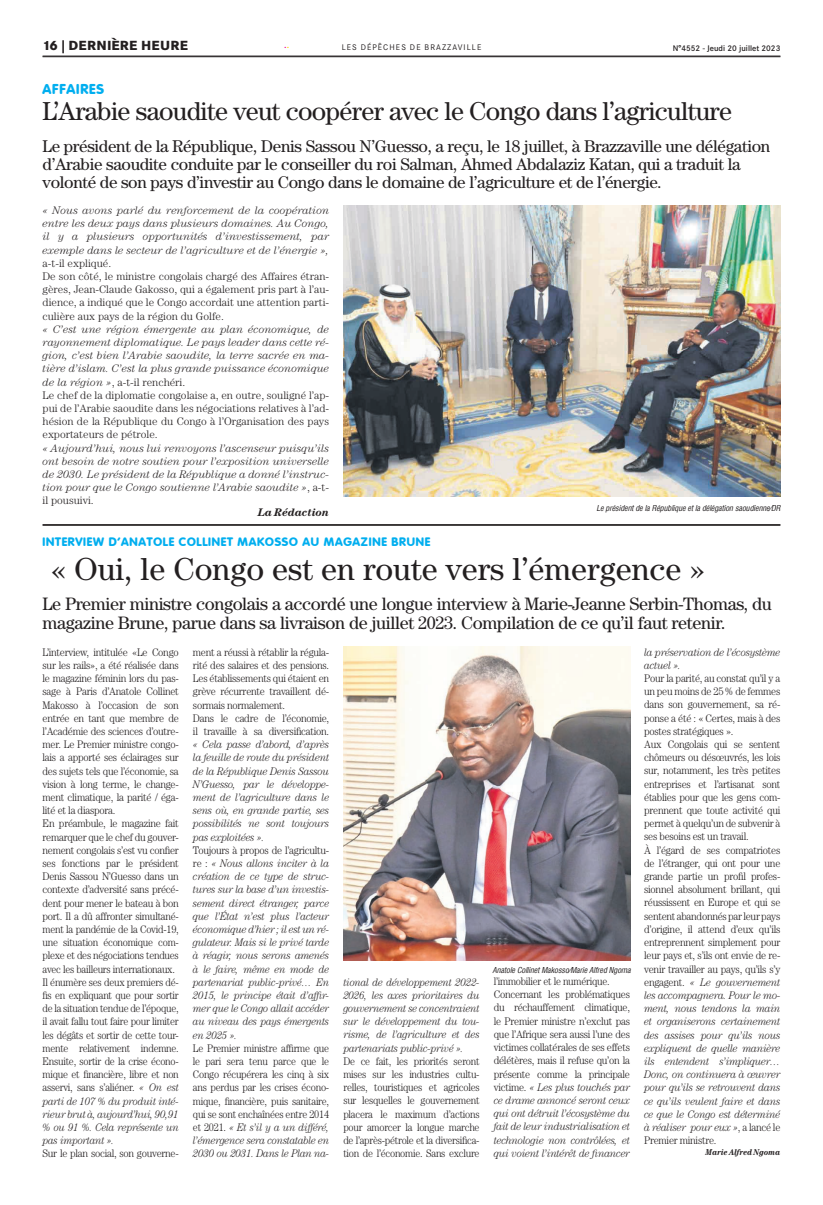
<style>
.page{position:relative;width:823px;height:1205px;background:#fff}
.page>*{position:absolute;margin:0;border:0;box-sizing:border-box;transform-origin:0 0}
.t1{font:32px "Century";color:#231f20}
.t2{font:26px "Century";letter-spacing:-.025em;color:#231f20}
.t3{font:18px/19px "Century";letter-spacing:-.02em;color:#231f20}
.t4{font:17px/18px "Century";letter-spacing:-.02em;color:#231f20}
.t5{font:800 14px "Corporate Rounded";letter-spacing:.06em;color:#00aeef}
.t6{font:800 13px "Corporate SBQ";letter-spacing:.02em;color:#231f20}
.t7{font:800 12px "Corporate Rounded";letter-spacing:.06em;color:#00aeef}
.t8{font:300 11px/13.2px "Century";letter-spacing:-.025em;color:#231f20;scale:.92 1}
.t9{font:300 11px/13.2px "Century";letter-spacing:-.025em;color:#231f20;text-align:justify;scale:.9 1}
.t10{font:italic 300 11px/13.2px "Century";color:#231f20;text-align:justify}
.t11{font:italic 300 11px/13.2px "Century";color:#231f20;text-align:justify;scale:.92 1}
.t12{font:300 11px/13.2px "Century";color:#231f20}
.t13{font:italic 300 11px/13.2px "Century";color:#231f20;text-align:justify;scale:.9 1}
.t14{font:italic 300 11px/13.2px "Century";letter-spacing:-.025em;color:#231f20;scale:.92 1}
.t15{font:italic 700 11px "Century";color:#231f20}
.t16{font:11px "Century";color:#ed028c}
.t17{font:italic 700 8.5px "Century";color:#231f20;scale:.9 1}
.t18{font:italic 8px "Corporate Condensed";color:#231f20}
.t19{font:500 8px "Corporate SBQ";color:#231f20}
.t20{font:8px "Corporate SBQ";letter-spacing:.135em;color:#231f20}
.s1{color:#ffd500}
.s2{font-style:normal}
.s3{font-style:italic}
</style>
<div class="page">
<hr style="left:43px;top:56px;width:737px;height:1px;background:#231f20">
<img style="left:343px;top:205px;width:437px;height:291px">
<hr style="left:43px;top:524px;width:737px;height:1px;background:#231f20">
<hr style="left:43px;top:525px;width:737px;height:1px;background:#231f20">
<img style="left:343px;top:647px;width:286px;height:314px">
<p class="t6" style="left:43px;top:38px;width:147px">16 | DERNIÈRE HEURE</p>
<p class="t20" style="left:341px;top:43px;width:141px">LES DÉPÊCHES DE BRAZZAVILLE</p>
<p class="t19" style="left:672px;top:43px;width:109px">N°4552 - Jeudi 20 juillet 2023</p>
<p class="t16" style="left:284px;top:38px;width:7px">.<span class="s1">.</span></p>
<p class="t5" style="left:43px;top:81px;width:63px">AFFAIRES</p>
<h2 class="t2" style="left:43px;top:96px;width:690px">L’Arabie saoudite veut coopérer avec le Congo dans l’agriculture</h2>
<p class="t4" style="left:43px;top:137px;width:728px">Le président de la République, Denis Sassou N’Guesso, a reçu, le 18 juillet, à Brazzaville une délégation d’Arabie saoudite conduite par le conseiller du roi Salman, Ahmed Abdalaziz Katan, qui a traduit la volonté de son pays d’investir au Congo dans le domaine de l’agriculture et de l’énergie.</p>
<p class="t10" style="left:43px;top:204px;width:288px">« Nous avons parlé du renforcement de la coopération entre les deux pays dans plusieurs domaines. Au Congo, il y a plusieurs opportunités d’investissement, par exemple dans le secteur de l’agriculture et de l’énergie »,</p>
<p class="t12" style="left:43px;top:256px;width:288px">a-t-il expliqué.<br>De son côté, le ministre congolais chargé des Affaires étran&shy;gères, Jean-Claude Gakosso, qui a également pris part à l’au&shy;dience, a indiqué que le Congo accordait une attention parti&shy;culière aux pays de la région du Golfe.</p>
<p class="t10" style="left:43px;top:322px;width:288px;text-align:left">« C’est une région émergente au plan économique, de rayonnement diplomatique. Le pays leader dans cette ré&shy;gion, c’est bien l’Arabie saoudite, la terre sacrée en ma&shy;tière d’islam. C’est la plus grande puissance économique de la région »<span class="s2">, a-t-il renchéri.<br>Le chef de la diplomatie congolaise a, en outre, souligné l’ap&shy;pui de l’Arabie saoudite dans les négociations relatives à l’ad&shy;hésion de la République du Congo à l’Organisation des pays exportateurs de pétrole.</span></p>
<p class="t10" style="left:43px;top:441px;width:288px">« Aujourd’hui, nous lui renvoyons l’ascenseur puisqu’ils ont besoin de notre soutien pour l’exposition universelle de 2030. Le président de la République a donné l’instruc&shy;tion pour que le Congo soutienne l’Arabie saoudite »<span class="s2">, a-t&shy;il pousuivi.</span></p>
<p class="t15" style="left:257px;top:505px;width:73px">La Rédaction</p>
<p class="t18" style="left:596px;top:503px;width:185px">Le président de la République et la délégation saoudienne/DR</p>
<p class="t7" style="left:43px;top:534px;width:389px">INTERVIEW D’ANATOLE COLLINET MAKOSSO AU MAGAZINE BRUNE</p>
<h1 class="t1" style="left:51px;top:550px;width:656px">« Oui, le Congo est en route vers l’émergence »</h1>
<h3 class="t3" style="left:43px;top:594px;width:730px">Le Premier ministre congolais a accordé une longue interview à Marie-Jeanne Serbin-Thomas, du magazine Brune, parue dans sa livraison de juillet 2023. Compilation de ce qu’il faut retenir.</h3>
<p class="t8" style="left:43px;top:645px;width:149px">L’interview, intitulée «Le Congo sur les rails», a été réalisée dans le magazine féminin lors du pas&shy;sage à Paris d’Anatole Collinet<br>Makosso à l’occasion de son entrée en tant que membre de l’Académie des sciences d’outre&shy;mer. Le Premier ministre congo&shy;lais a apporté ses éclairages sur des sujets tels que l’économie, sa vision à long terme, le change&shy;ment climatique, la parité / éga&shy;lité et la diaspora.<br>En préambule, le magazine fait remarquer que le chef du gouver&shy;nement congolais s’est vu confier ses fonctions par le président<br>Denis Sassou N’Guesso dans un contexte d’adversité sans précé&shy;dent pour mener le bateau à bon port. Il a dû affronter simultané&shy;ment la pandémie de la Covid-19, une situation économique com&shy;plexe et des négociations tendues avec les bailleurs internationaux.<br>Il énumère ses deux premiers dé&shy;fis en expliquant que pour sortir de la situation tendue de l’époque, il avait fallu tout faire pour limiter les dégâts et sortir de cette tour&shy;mente relativement indemne.<br>Ensuite, sortir de la crise écono&shy;mique et financière, libre et non asservi, sans s’aliéner. <span class="s3">« On est parti de 107 % du produit inté&shy;rieur brut à, aujourd’hui, 90,91 % ou 91 %. Cela représente un pas important ».</span></p>
<p class="t8" style="left:43px;top:1147px;width:149px">Sur le plan social, son gouverne-</p>
<p class="t8" style="left:193px;top:645px;width:149px">ment a réussi à rétablir la régula&shy;rité des salaires et des pensions.<br>Les établissements qui étaient en grève récurrente travaillent dé&shy;sormais normalement.<br>Dans le cadre de l’économie, il travaille à sa diversification.</p>
<p class="t11" style="left:193px;top:738px;width:149px">« Cela passe d’abord, d’après la feuille de route du président de la République Denis Sassou N’Guesso, par le développe&shy;ment de l’agriculture dans le sens où, en grande partie, ses possibilités ne sont toujours pas exploitées ».</p>
<p class="t11" style="left:193px;top:843px;width:149px"><span class="s2">Toujours à propos de l’agricultu&shy;re :</span> « Nous allons inciter à la création de ce type de struc&shy;tures sur la base d’un investis&shy;sement direct étranger, parce que l’État n’est plus l’acteur économique d’hier ; il est un ré&shy;gulateur. Mais si le privé tarde à réagir, nous serons amenés à le faire, même en mode de partenariat public-privé… En 2015, le principe était d’affir&shy;mer que le Congo allait accéder au niveau des pays émergents en 2025 ».</p>
<p class="t9" style="left:193px;top:1041px;width:153px">Le Premier ministre affirme que le pari sera tenu parce que le Congo récupérera les cinq à six ans perdus par les crises écono&shy;mique, financière, puis sanitaire, qui se sont enchaînées entre 2014 et 2021. <span class="s3">« Et s’il y a un différé, l’émergence sera constatable en 2030 ou 2031. Dans le Plan na-</span></p>
<p class="t13" style="left:343px;top:975px;width:153px">tional de développement 2022- 2026, les axes prioritaires du gouvernement se concentraient sur le développement du tou&shy;risme, de l’agriculture et des partenariats public-privé ».</p>
<p class="t9" style="left:343px;top:1054px;width:153px">De ce fait, les priorités seront mises sur les industries cultu&shy;relles, touristiques et agricoles sur lesquelles le gouvernement placera le maximum d’actions pour amorcer la longue marche de l’après-pétrole et la diversifica&shy;tion de l’économie. Sans exclure</p>
<p class="t18" style="left:492px;top:965px;width:140px">Anatole Collinet Makosso/Marie Alfred Ngoma</p>
<p class="t9" style="left:493px;top:974px;width:153px;text-align:left">l’immobilier et le numérique.<br>Concernant les problématiques du réchauffement climatique, le Premier ministre n’exclut pas que l’Afrique sera aussi l’une des victimes collatérales de ses effets délétères, mais il refuse qu’on la présente comme la principale victime. <span class="s3">« Les plus touchés par ce drame annoncé seront ceux qui ont détruit l’écosystème du fait de leur industrialisation et technologie non contrôlées, et qui voient l’intérêt de financer</span></p>
<p class="t14" style="left:643px;top:645px;width:149px">la préservation de l’écosystème actuel ».</p>
<p class="t8" style="left:643px;top:671px;width:149px">Pour la parité, au constat qu’il y a un peu moins de 25 % de femmes dans son gouvernement, sa ré&shy;ponse a été : « Certes, mais à des postes stratégiques ».<br>Aux Congolais qui se sentent chômeurs ou désœuvrés, les lois sur, notamment, les très petites entreprises et l’artisanat sont établies pour que les gens com&shy;prennent que toute activité qui permet à quelqu’un de subvenir à ses besoins est un travail.<br>À l’égard de ses compatriotes de l’étranger, qui ont pour une grande partie un profil profes&shy;sionnel absolument brillant, qui réussissent en Europe et qui se sentent abandonnés par leur pays d’origine, il attend d’eux qu’ils entreprennent simplement pour leur pays et, s’ils ont envie de re&shy;venir travailler au pays, qu’ils s’y engagent. <span class="s3">« Le gouvernement les accompagnera. Pour le mo&shy;ment, nous tendons la main et organiserons certainement des assises pour qu’ils nous expliquent de quelle manière ils entendent s’impliquer…<br>Donc, on continuera à œuvrer pour qu’ils se retrouvent dans ce qu’ils veulent faire et dans ce que le Congo est déterminé à réaliser pour eux »</span>, a lancé le<br>Premier ministre.</p>
<p class="t17" style="left:705px;top:1147px;width:85px">Marie Alfred Ngoma</p>
</div>
